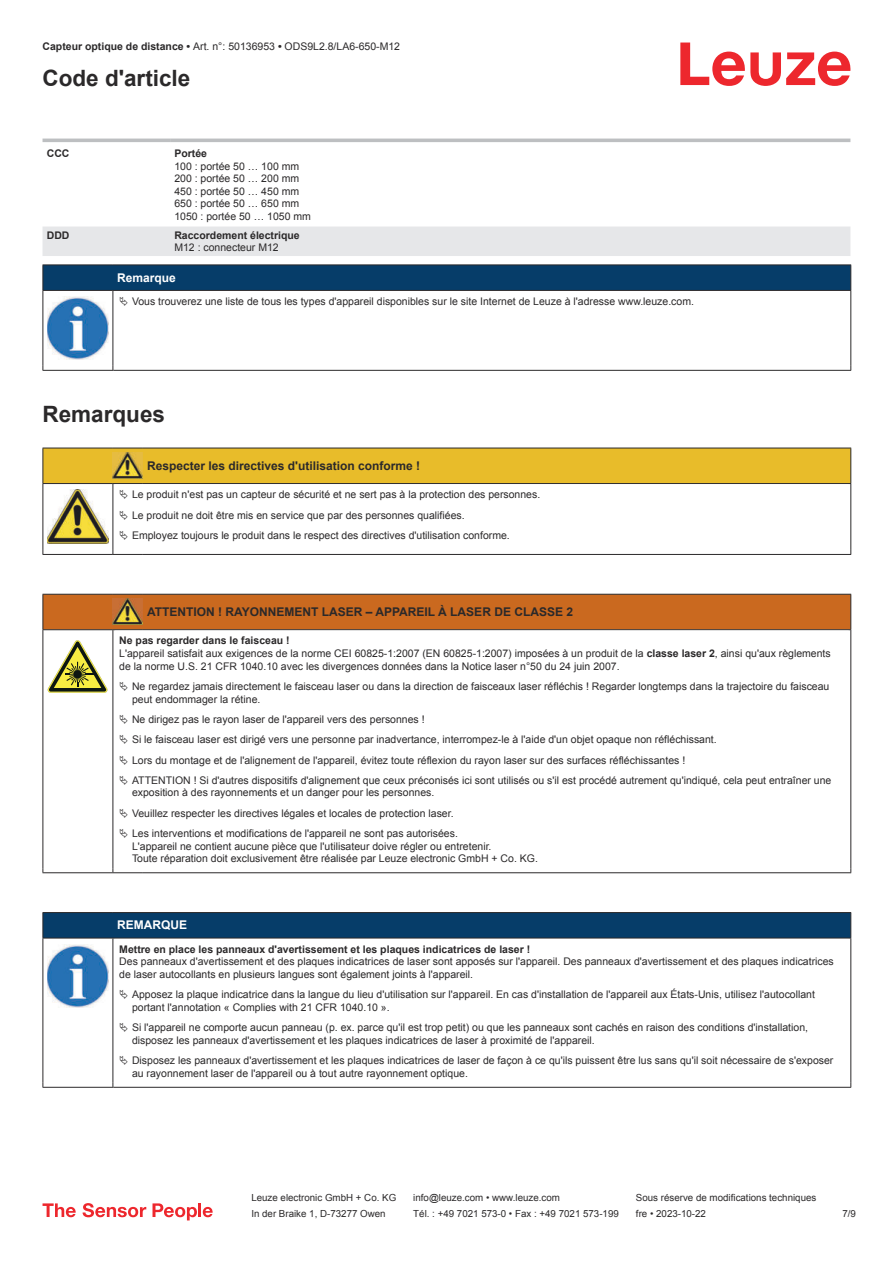
<style>
.page{position:relative;width:893px;height:1263px;background:#fff}
.page>*{position:absolute;margin:0;border:0;box-sizing:border-box;transform-origin:0 0}
.t1{font:700 22.5px "Arial";color:#2b292a}
.t2{font:700 12px "Arial";color:#2b292a}
.t3{font:700 12px "Arial";color:#fff}
.t4{font:10.5px/12.6px "Arial";color:#2b292a}
.t5{font:700 10.5px "Arial";color:#2b292a}
.t6{font:9.75px "Arial";color:#2b292a}
.s1{font-weight:700}
</style>
<div class="page">
<svg style="left:680px;top:43px;width:170px;height:43px"></svg>
<svg style="left:43px;top:138px;width:807px;height:1px"></svg>
<div style="left:43px;top:226px;width:807px;height:30px;background:#e6e7e9"></div>
<hr style="left:43px;top:139px;width:127px;height:3px;background:#bdbfc1">
<hr style="left:170px;top:139px;width:680px;height:3px;background:#bdbfc1">
<svg style="left:43px;top:1203px;width:33px;height:14px"></svg>
<svg style="left:83px;top:1203px;width:63px;height:14px"></svg>
<svg style="left:153px;top:1203px;width:44px;height:17px"></svg>
<hr style="left:198px;top:1203px;width:3px;height:14px;background:#ed272d">
<svg style="left:203px;top:1207px;width:10px;height:10px"></svg>
<svg style="left:44px;top:291px;width:806px;height:79px"></svg>
<hr style="left:43px;top:290px;width:70px;height:1px;background:#2b292a">
<div style="left:43px;top:265px;width:808px;height:25px;background:#063d69"></div>
<hr style="left:113px;top:290px;width:738px;height:1px;background:#2b292a">
<hr style="left:43px;top:291px;width:1px;height:75px;background:#2b292a">
<hr style="left:113px;top:291px;width:1px;height:75px;background:#2b292a">
<hr style="left:850px;top:291px;width:1px;height:75px;background:#2b292a">
<hr style="left:43px;top:370px;width:70px;height:1px;background:#2b292a">
<hr style="left:113px;top:370px;width:738px;height:1px;background:#2b292a">
<img style="left:47px;top:297px;width:61px;height:63px">
<div style="left:115px;top:291px;width:734px;height:21px;background:#fff"></div>
<hr style="left:43px;top:554px;width:70px;height:1px;background:#2b292a">
<hr style="left:113px;top:554px;width:30px;height:1px;background:#2b292a">
<hr style="left:143px;top:554px;width:708px;height:1px;background:#2b292a">
<div style="left:44px;top:595px;width:806px;height:34px;background:#ca691f"></div>
<svg style="left:44px;top:630px;width:806px;height:242px"></svg>
<hr style="left:43px;top:594px;width:70px;height:1px;background:#2b292a">
<hr style="left:43px;top:595px;width:1px;height:34px;background:#2b292a">
<hr style="left:43px;top:629px;width:70px;height:1px;background:#2b292a">
<hr style="left:113px;top:594px;width:30px;height:1px;background:#2b292a">
<hr style="left:113px;top:629px;width:30px;height:1px;background:#2b292a">
<hr style="left:143px;top:594px;width:708px;height:1px;background:#2b292a">
<hr style="left:850px;top:595px;width:1px;height:34px;background:#2b292a">
<hr style="left:143px;top:629px;width:708px;height:1px;background:#2b292a">
<hr style="left:43px;top:630px;width:1px;height:238px;background:#2b292a">
<hr style="left:113px;top:630px;width:1px;height:238px;background:#2b292a">
<hr style="left:850px;top:630px;width:1px;height:238px;background:#2b292a">
<hr style="left:43px;top:872px;width:70px;height:1px;background:#2b292a">
<hr style="left:113px;top:872px;width:30px;height:1px;background:#2b292a">
<hr style="left:143px;top:872px;width:708px;height:1px;background:#2b292a">
<img style="left:113px;top:598px;width:30px;height:27px">
<svg style="left:47px;top:640px;width:60px;height:53px"></svg>
<svg style="left:115px;top:631px;width:734px;height:238px"></svg>
<svg style="left:44px;top:939px;width:806px;height:148px"></svg>
<hr style="left:43px;top:938px;width:70px;height:1px;background:#2b292a">
<svg style="left:43px;top:912px;width:808px;height:26px;background:#083c65"></svg>
<hr style="left:113px;top:938px;width:738px;height:1px;background:#2b292a">
<hr style="left:43px;top:938px;width:1px;height:145px;background:#2b292a">
<hr style="left:113px;top:938px;width:1px;height:145px;background:#2b292a">
<hr style="left:850px;top:938px;width:1px;height:145px;background:#2b292a">
<hr style="left:43px;top:1087px;width:70px;height:1px;background:#2b292a">
<hr style="left:113px;top:1087px;width:738px;height:1px;background:#2b292a">
<img style="left:47px;top:944px;width:61px;height:63px">
<svg style="left:115px;top:939px;width:734px;height:144px"></svg>
<svg style="left:43px;top:448px;width:808px;height:106px"></svg>
<svg style="left:120px;top:681px;width:8px;height:10px"></svg>
<svg style="left:120px;top:714px;width:8px;height:10px"></svg>
<svg style="left:120px;top:735px;width:8px;height:9px"></svg>
<svg style="left:120px;top:755px;width:8px;height:9px"></svg>
<svg style="left:120px;top:775px;width:8px;height:10px"></svg>
<svg style="left:120px;top:808px;width:8px;height:10px"></svg>
<svg style="left:120px;top:828px;width:8px;height:10px"></svg>
<svg style="left:120px;top:990px;width:8px;height:9px"></svg>
<svg style="left:120px;top:1023px;width:8px;height:9px"></svg>
<svg style="left:120px;top:1056px;width:8px;height:9px"></svg>
<p class="t4" style="left:43px;top:41px;width:359px"><span class="s1">Capteur optique de distance •</span> Art. n°: 50136953 <span class="s1">•</span> ODS9L2.8/LA6-650-M12</p>
<h1 class="t1" style="left:43px;top:70px;width:149px">Code d'article</h1>
<p class="t5" style="left:47px;top:149px;width:24px">CCC</p>
<p class="t5" style="left:174px;top:149px;width:34px">Portée</p>
<p class="t4" style="left:174px;top:161px;width:138px">100 : portée 50 … 100 mm<br>200 : portée 50 … 200 mm<br>450 : portée 50 … 450 mm<br>650 : portée 50 … 650 mm<br>1050 : portée 50 … 1050 mm</p>
<p class="t5" style="left:47px;top:231px;width:24px">DDD</p>
<p class="t5" style="left:174px;top:231px;width:127px">Raccordement électrique</p>
<p class="t4" style="left:174px;top:242px;width:106px">M12 : connecteur M12</p>
<p class="t3" style="left:117px;top:273px;width:60px">Remarque</p>
<p class="t4" style="left:132px;top:296px;width:563px">Vous trouverez une liste de tous les types d'appareil disponibles sur le site Internet de Leuze à l'adresse www.leuze.com.</p>
<h1 class="t1" style="left:43px;top:405px;width:124px">Remarques</h1>
<p class="t2" style="left:147px;top:461px;width:274px">Respecter les directives d'utilisation conforme !</p>
<p class="t4" style="left:132px;top:485px;width:410px;line-height:20.2px">Le produit n'est pas un capteur de sécurité et ne sert pas à la protection des personnes.<br>Le produit ne doit être mis en service que par des personnes qualifiées.<br>Employez toujours le produit dans le respect des directives d'utilisation conforme.</p>
<p class="t2" style="left:147px;top:607px;width:427px">ATTENTION ! RAYONNEMENT LASER – APPAREIL À LASER DE CLASSE 2</p>
<p class="t4" style="left:119px;top:635px;width:713px"><span class="s1">Ne pas regarder dans le faisceau !<br></span>L'appareil satisfait aux exigences de la norme CEI 60825-1:2007 (EN 60825-1:2007) imposées à un produit de la <span class="s1">classe laser 2</span>, ainsi qu'aux règlements de la norme U.S. 21 CFR 1040.10 avec les divergences données dans la Notice laser n°50 du 24 juin 2007.</p>
<p class="t4" style="left:132px;top:681px;width:699px">Ne regardez jamais directement le faisceau laser ou dans la direction de faisceaux laser réfléchis ! Regarder longtemps dans la trajectoire du faisceau peut endommager la rétine.</p>
<p class="t4" style="left:132px;top:710px;width:701px;line-height:20.2px">Ne dirigez pas le rayon laser de l'appareil vers des personnes !<br>Si le faisceau laser est dirigé vers une personne par inadvertance, interrompez-le à l'aide d'un objet opaque non réfléchissant.<br>Lors du montage et de l'alignement de l'appareil, évitez toute réflexion du rayon laser sur des surfaces réfléchissantes !<br>ATTENTION ! Si d'autres dispositifs d'alignement que ceux préconisés ici sont utilisés ou s'il est procédé autrement qu'indiqué, cela peut entraîner une</p>
<p class="t4" style="left:132px;top:783px;width:327px;line-height:20.2px">exposition à des rayonnements et un danger pour les personnes.<br>Veuillez respecter les directives légales et locales de protection laser.<br>Les interventions et modifications de l'appareil ne sont pas autorisées.</p>
<p class="t4" style="left:132px;top:840px;width:407px">L'appareil ne contient aucune pièce que l'utilisateur doive régler ou entretenir.<br>Toute réparation doit exclusivement être réalisée par Leuze electronic GmbH + Co. KG.</p>
<p class="t3" style="left:117px;top:921px;width:71px">REMARQUE</p>
<p class="t5" style="left:119px;top:945px;width:413px">Mettre en place les panneaux d'avertissement et les plaques indicatrices de laser !</p>
<p class="t4" style="left:119px;top:956px;width:716px">Des panneaux d'avertissement et des plaques indicatrices de laser sont apposés sur l'appareil. Des panneaux d'avertissement et des plaques indicatrices de laser autocollants en plusieurs langues sont également joints à l'appareil.</p>
<p class="t4" style="left:132px;top:989px;width:684px">Apposez la plaque indicatrice dans la langue du lieu d'utilisation sur l'appareil. En cas d'installation de l'appareil aux États-Unis, utilisez l'autocollant portant l'annotation « Complies with 21 CFR 1040.10 ».</p>
<p class="t4" style="left:132px;top:1022px;width:678px">Si l'appareil ne comporte aucun panneau (p. ex. parce qu'il est trop petit) ou que les panneaux sont cachés en raison des conditions d'installation, disposez les panneaux d'avertissement et les plaques indicatrices de laser à proximité de l'appareil.</p>
<p class="t4" style="left:132px;top:1055px;width:703px">Disposez les panneaux d'avertissement et les plaques indicatrices de laser de façon à ce qu'ils puissent être lus sans qu'il soit nécessaire de s'exposer au rayonnement laser de l'appareil ou à tout autre rayonnement optique.</p>
<p class="t6" style="left:251px;top:1194px;width:146px">Leuze electronic GmbH + Co. KG</p>
<p class="t6" style="left:413px;top:1194px;width:148px">info@leuze.com • www.leuze.com</p>
<p class="t6" style="left:636px;top:1194px;width:182px">Sous réserve de modifications techniques</p>
<p class="t6" style="left:251px;top:1210px;width:136px">In der Braike 1, D-73277 Owen</p>
<p class="t6" style="left:413px;top:1210px;width:207px">Tél. : +49 7021 573-0 • Fax : +49 7021 573-199</p>
<p class="t6" style="left:636px;top:1210px;width:72px">fre • 2023-10-22</p>
<p class="t6" style="left:842px;top:1210px;width:15px">7 /9</p>
</div>
